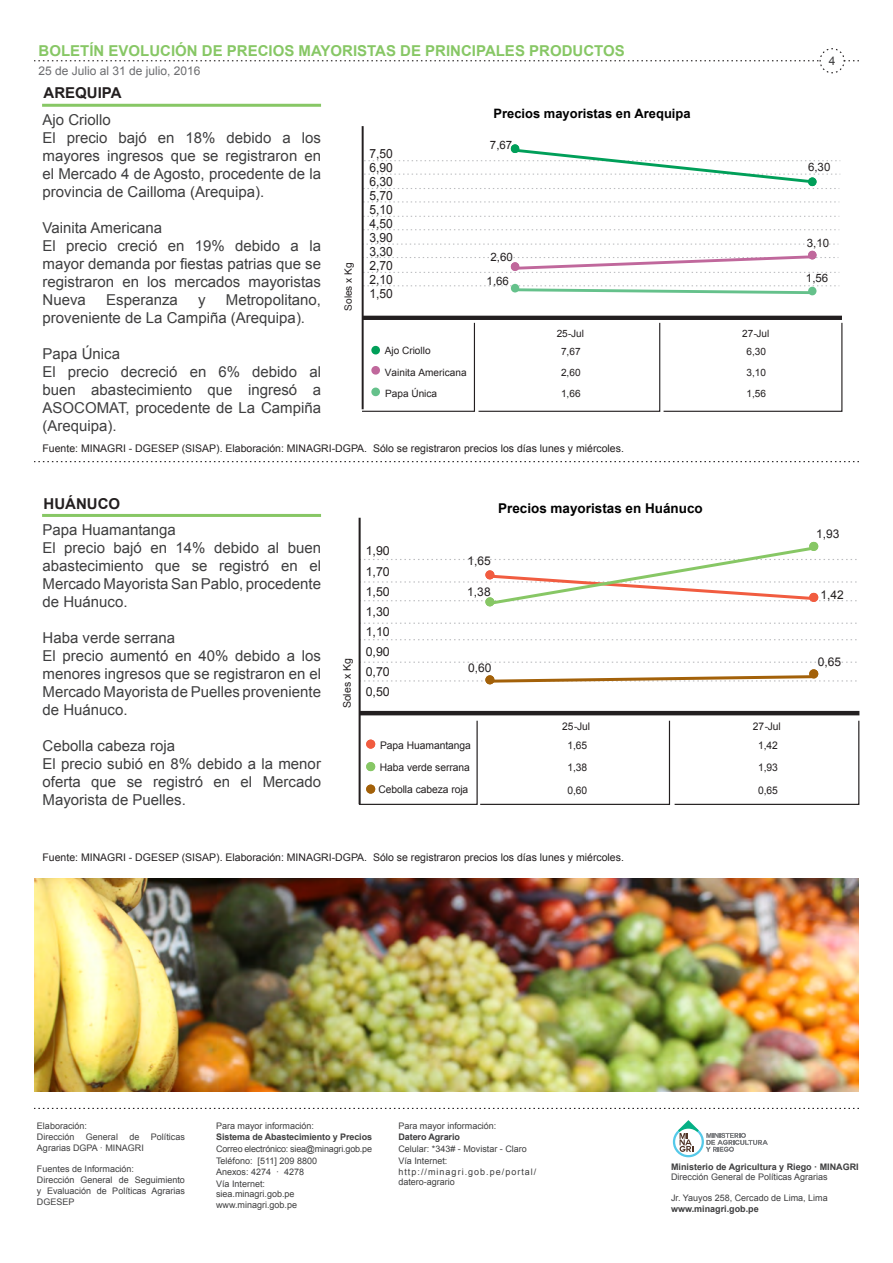
<style>
.page{position:relative;width:893px;height:1263px;background:#fff}
.page>*{position:absolute;margin:0;border:0;box-sizing:border-box;transform-origin:0 0}
.t1{font:15px/18px "Arial";color:#3e3e3f;text-align:justify}
.t2{font:700 15px "Arial";color:#87c765}
.t3{font:700 15px "Arial";color:#231f20}
.t4{font:700 13.5px "Arial";color:#000001}
.t5{font:700 12.9px "Arial";color:#000001}
.t6{font:12.6px "Arial";color:#231f20;scale:.95 1}
.t7{font:12.45px "Arial";color:#231f20}
.t8{font:12px "Arial";color:#6c6d70}
.t9{font:12px "Arial";color:#231f20}
.t10{font:12px "Arial";color:#3e3e3f}
.t11{font:11.55px "Arial";color:#231f20}
.t12{font:10.5px "Arial";color:#231f20}
.t13{font:10.05px "Arial";color:#231f20}
.t14{font:9px/10.8px "Arial";color:#3e3e3f}
.t15{font:700 9px "Arial";color:#3e3e3f}
.t16{font:9px/12px "Arial";letter-spacing:-.02em;color:#3e3e3f}
.t17{font:9px/10.8px "Arial";letter-spacing:.115em;color:#3e3e3f}
</style>
<div class="page">
<svg style="left:34px;top:48px;width:825px;height:26px"></svg>
<svg style="left:34px;top:1108px;width:825px;height:1px"></svg>
<svg style="left:673px;top:1126px;width:31px;height:31px"></svg>
<svg style="left:675px;top:1129px;width:27px;height:26px"></svg>
<svg style="left:678px;top:1120px;width:21px;height:32px"></svg>
<svg style="left:706px;top:1133px;width:62px;height:19px"></svg>
<hr style="left:42px;top:514px;width:279px;height:3px;background:#87c765">
<svg style="left:34px;top:461px;width:825px;height:1px"></svg>
<hr style="left:42px;top:104px;width:279px;height:3px;background:#87c765">
<img style="left:34px;top:878px;width:825px;height:213px">
<svg style="left:364px;top:201px;width:475px;height:1px"></svg>
<svg style="left:364px;top:216px;width:475px;height:1px"></svg>
<svg style="left:364px;top:229px;width:475px;height:1px"></svg>
<svg style="left:366px;top:244px;width:472px;height:1px"></svg>
<hr style="left:362px;top:126px;width:2px;height:283px;background:#231f20">
<hr style="left:362px;top:316px;width:480px;height:4px;background:#231f20">
<div style="left:511px;top:144px;width:8px;height:9px;border:3px solid #009f59;border-radius:50%"></div>
<svg style="left:363px;top:146px;width:477px;height:43px"></svg>
<div style="left:808px;top:177px;width:8px;height:9px;border:3px solid #009f59;border-radius:50%"></div>
<svg style="left:363px;top:252px;width:476px;height:21px"></svg>
<div style="left:808px;top:251px;width:8px;height:8px;border:3px solid #c0689c;border-radius:50%"></div>
<div style="left:511px;top:284px;width:8px;height:8px;border:3px solid #65c18b;border-radius:50%"></div>
<svg style="left:363px;top:285px;width:476px;height:11px"></svg>
<div style="left:808px;top:287px;width:8px;height:8px;border:3px solid #65c18b;border-radius:50%"></div>
<svg style="left:361px;top:322px;width:482px;height:90px"></svg>
<div style="left:371px;top:388px;width:9px;height:8px;border:3px solid #65c18b;border-radius:50%"></div>
<svg style="left:364px;top:623px;width:493px;height:1px"></svg>
<svg style="left:364px;top:639px;width:493px;height:1px"></svg>
<svg style="left:364px;top:662px;width:493px;height:1px"></svg>
<hr style="left:359px;top:518px;width:2px;height:286px;background:#231f20">
<hr style="left:359px;top:711px;width:500px;height:4px;background:#231f20">
<svg style="left:360px;top:543px;width:497px;height:64px"></svg>
<div style="left:809px;top:542px;width:9px;height:9px;border:3px solid #87c765;border-radius:50%"></div>
<svg style="left:360px;top:671px;width:497px;height:13px"></svg>
<div style="left:809px;top:669px;width:9px;height:9px;border:3px solid #a36109;border-radius:50%"></div>
<svg style="left:358px;top:719px;width:502px;height:86px"></svg>
<div style="left:366px;top:785px;width:9px;height:9px;border:3px solid #a36109;border-radius:50%"></div>
<p class="t2" style="left:39px;top:40px;width:588px">BOLETÍN EVOLUCIÓN DE PRECIOS MAYORISTAS DE PRINCIPALES PRODUCTOS</p>
<p class="t8" style="left:39px;top:62px;width:164px">25 de Julio al 31 de julio, 2016</p>
<p class="t3" style="left:44px;top:83px;width:80px">AREQUIPA</p>
<p class="t10" style="left:829px;top:53px;width:8px">4</p>
<p class="t1" style="left:43px;top:111px;width:70px">Ajo Criollo</p>
<p class="t1" style="left:43px;top:129px;width:280px">El precio bajó en 18% debido a los mayores ingresos que se registraron en el Mercado 4 de Agosto, procedente de la provincia de Cailloma (Arequipa).</p>
<p class="t1" style="left:43px;top:219px;width:121px">Vainita Americana</p>
<p class="t1" style="left:43px;top:237px;width:280px">El precio creció en 19% debido a la mayor demanda por fiestas patrias que se registraron en los mercados mayoristas Nueva</p>
<p class="t1" style="left:43px;top:291px;width:280px;text-indent:183px">Metropolitano, proveniente de La Campiña (Arequipa).</p>
<p class="t1" style="left:43px;top:345px;width:79px">Papa Única</p>
<p class="t1" style="left:43px;top:363px;width:280px">El precio decreció en 6% debido al buen abastecimiento que ingresó a ASOCOMAT, procedente de La Campiña (Arequipa).</p>
<p class="t1" style="left:106px;top:291px;width:73px">Esperanza</p>
<p class="t1" style="left:198px;top:291px;width:9px">y</p>
<p class="t13" style="left:342px;top:311px;width:50px;rotate:-90deg">Soles x Kg</p>
<p class="t6" style="left:369px;top:146px;width:26px">7,50</p>
<p class="t6" style="left:369px;top:160px;width:26px">6,90</p>
<p class="t6" style="left:369px;top:173px;width:26px">6,30</p>
<p class="t6" style="left:369px;top:187px;width:26px">5,70</p>
<p class="t6" style="left:369px;top:201px;width:26px">5,10</p>
<p class="t6" style="left:369px;top:215px;width:26px">4,50</p>
<p class="t6" style="left:369px;top:229px;width:26px">3,90</p>
<p class="t6" style="left:369px;top:243px;width:26px">3,30</p>
<p class="t6" style="left:369px;top:257px;width:26px">2,70</p>
<p class="t6" style="left:369px;top:271px;width:26px">2,10</p>
<p class="t6" style="left:369px;top:285px;width:26px">1,50</p>
<p class="t5" style="left:494px;top:105px;width:199px">Precios mayoristas en Arequipa</p>
<p class="t11" style="left:490px;top:137px;width:24px">7,67</p>
<p class="t11" style="left:491px;top:249px;width:24px">2,60</p>
<p class="t11" style="left:808px;top:159px;width:24px">6,30</p>
<p class="t11" style="left:807px;top:235px;width:24px">3,10</p>
<p class="t11" style="left:487px;top:273px;width:24px">1,66</p>
<p class="t11" style="left:806px;top:270px;width:24px">1,56</p>
<p class="t13" style="left:557px;top:326px;width:29px">25-Jul</p>
<p class="t13" style="left:742px;top:326px;width:29px">27-Jul</p>
<p class="t13" style="left:385px;top:344px;width:47px">Ajo Criollo</p>
<p class="t13" style="left:561px;top:345px;width:21px">7,67</p>
<p class="t13" style="left:747px;top:345px;width:21px">6,30</p>
<p class="t13" style="left:385px;top:365px;width:83px">Vainita Americana</p>
<p class="t13" style="left:561px;top:366px;width:21px">2,60</p>
<p class="t13" style="left:747px;top:366px;width:21px">3,10</p>
<p class="t13" style="left:385px;top:387px;width:54px">Papa Única</p>
<p class="t13" style="left:561px;top:387px;width:21px">1,66</p>
<p class="t13" style="left:747px;top:387px;width:21px">1,56</p>
<p class="t12" style="left:43px;top:441px;width:583px">Fuente: MINAGRI - DGESEP (SISAP). Elaboración: MINAGRI-DGPA. Sólo se registraron precios los días lunes y miércoles.</p>
<p class="t3" style="left:44px;top:494px;width:78px">HUÁNUCO</p>
<p class="t1" style="left:43px;top:521px;width:135px">Papa Huamantanga</p>
<p class="t1" style="left:43px;top:539px;width:280px">El precio bajó en 14% debido al buen abastecimiento que se registró en el Mercado Mayorista San Pablo, procedente de Huánuco.</p>
<p class="t1" style="left:43px;top:629px;width:134px">Haba verde serrana</p>
<p class="t1" style="left:43px;top:647px;width:280px">El precio aumentó en 40% debido a los menores ingresos que se registraron en el Mercado Mayorista de Puelles proveniente de Huánuco.</p>
<p class="t1" style="left:43px;top:737px;width:134px">Cebolla cabeza roja</p>
<p class="t1" style="left:43px;top:755px;width:280px">El precio subió en 8% debido a la menor oferta que se registró en el Mercado Mayorista de Puelles.</p>
<p class="t12" style="left:340px;top:708px;width:52px;rotate:-90deg">Soles x Kg</p>
<p class="t7" style="left:366px;top:543px;width:26px">1,90</p>
<p class="t7" style="left:366px;top:563px;width:26px">1,70</p>
<p class="t7" style="left:366px;top:583px;width:26px">1,50</p>
<p class="t7" style="left:366px;top:603px;width:26px">1,30</p>
<p class="t7" style="left:366px;top:623px;width:26px">1,10</p>
<p class="t7" style="left:366px;top:643px;width:26px">0,90</p>
<p class="t7" style="left:366px;top:663px;width:26px">0,70</p>
<p class="t7" style="left:366px;top:683px;width:26px">0,50</p>
<p class="t4" style="left:498px;top:500px;width:206px">Precios mayoristas en Huánuco</p>
<p class="t9" style="left:816px;top:525px;width:25px">1,93</p>
<p class="t9" style="left:467px;top:552px;width:25px">1,65</p>
<p class="t9" style="left:467px;top:583px;width:25px">1,38</p>
<p class="t9" style="left:821px;top:586px;width:25px">1,42</p>
<p class="t9" style="left:468px;top:659px;width:25px">0,60</p>
<p class="t12" style="left:562px;top:720px;width:30px">25-Jul</p>
<p class="t12" style="left:753px;top:720px;width:30px">27-Jul</p>
<p class="t9" style="left:818px;top:654px;width:25px">0,65</p>
<p class="t12" style="left:380px;top:738px;width:92px">Papa Huamantanga</p>
<p class="t12" style="left:567px;top:739px;width:21px">1,65</p>
<p class="t12" style="left:758px;top:739px;width:21px">1,42</p>
<p class="t12" style="left:380px;top:760px;width:92px">Haba verde serrana</p>
<p class="t12" style="left:567px;top:761px;width:21px">1,38</p>
<p class="t12" style="left:758px;top:761px;width:21px">1,93</p>
<p class="t12" style="left:378px;top:783px;width:91px">Cebolla cabeza roja</p>
<p class="t12" style="left:567px;top:783px;width:21px">0,60</p>
<p class="t12" style="left:758px;top:783px;width:21px">0,65</p>
<p class="t12" style="left:43px;top:850px;width:583px">Fuente: MINAGRI - DGESEP (SISAP). Elaboración: MINAGRI-DGPA. Sólo se registraron precios los días lunes y miércoles.</p>
<p class="t14" style="left:398px;top:1120px;width:100px">Para mayor información:</p>
<p class="t15" style="left:398px;top:1131px;width:63px">Datero Agrario</p>
<p class="t14" style="left:398px;top:1143px;width:130px;line-height:12px">Celular: *343# - Movistar - Claro<br>Vía Internet:</p>
<p class="t17" style="left:398px;top:1166px;width:140px">http://minagri.gob.pe/portal/ datero-agrario</p>
<p class="t14" style="left:216px;top:1120px;width:100px">Para mayor información:</p>
<p class="t15" style="left:216px;top:1131px;width:158px">Sistema de Abastecimiento y Precios</p>
<p class="t16" style="left:216px;top:1143px;width:158px">Correo electrónico: siea@minagri.gob.pe<br>Teléfono: [511] 209 8800</p>
<p class="t14" style="left:216px;top:1165px;width:90px;line-height:12px">Anexos: 4274 · 4278<br>Vía Internet:</p>
<p class="t14" style="left:216px;top:1189px;width:83px">siea.minagri.gob.pe www.minagri.gob.pe</p>
<p class="t14" style="left:37px;top:1120px;width:52px">Elaboración:<br>Dirección</p>
<p class="t14" style="left:86px;top:1131px;width:34px">General</p>
<p class="t14" style="left:129px;top:1131px;width:12px">de</p>
<p class="t14" style="left:151px;top:1131px;width:36px">Políticas</p>
<p class="t14" style="left:37px;top:1142px;width:108px">Agrarias DGPA · MINAGRI</p>
<p class="t14" style="left:37px;top:1164px;width:149px">Fuentes de Información:<br>Dirección General de Seguimiento y Evaluación de Políticas Agrarias<br>DGESEP</p>
<p class="t15" style="left:671px;top:1161px;width:189px">Ministerio de Agricultura y Riego · MINAGRI</p>
<p class="t14" style="left:671px;top:1172px;width:158px">Dirección General de Políticas Agrarias</p>
<p class="t14" style="left:671px;top:1193px;width:158px">Jr. Yauyos 258, Cercado de Lima, Lima</p>
<p class="t15" style="left:671px;top:1203px;width:89px">www.minagri.gob.pe</p>
</div>
